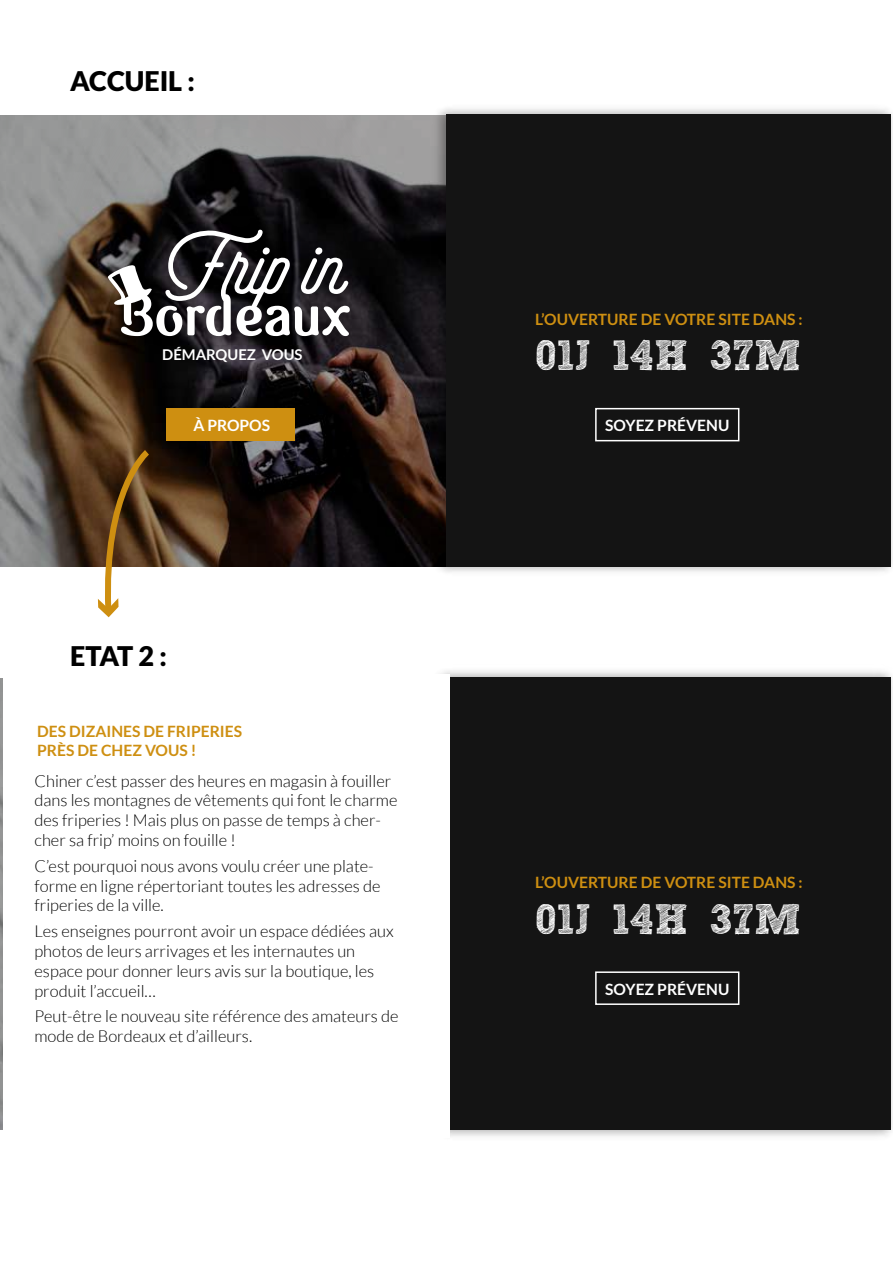
<style>
.page{position:relative;width:893px;height:1263px;background:#fff}
.page>*{position:absolute;margin:0;border:0;box-sizing:border-box;transform-origin:0 0}
.t1{font:700 42.3px "freeversion Sketch Block";color:#fff}
.t2{font:900 27px "Lato";color:#000}
.t3{font:300 16.5px/19.8px "Lato";color:#000}
.t4{font:700 15.6px/18.8px "Lato";color:#ce8f11}
.t5{font:700 15.6px "Lato";color:#fff}
.t6{font:700 14.85px "Lato";color:#fff}
</style>
<div class="page">
<svg style="left:0;top:115px;width:428px;height:451px;background:#4b443f"></svg>
<div style="left:167px;top:409px;width:128px;height:32px;background:#ce8f11"></div>
<img style="left:428px;top:108px;width:465px;height:464px">
<div style="left:446px;top:114px;width:445px;height:452px;background:#141414"></div>
<img style="left:91px;top:216px;width:270px;height:135px">
<svg style="left:108px;top:230px;width:242px;height:106px"></svg>
<div style="left:595px;top:408px;width:144px;height:33px;border:2px solid #fff"></div>
<div style="left:446px;top:677px;width:445px;height:453px;background:#141414"></div>
<div style="left:595px;top:971px;width:144px;height:34px;border:2px solid #fff"></div>
<div style="left:3px;top:674px;width:446px;height:463px;background:#fff"></div>
<svg style="left:98px;top:446px;width:55px;height:171px"></svg>
<h2 class="t2" style="left:70px;top:65px;width:126px">ACCUEIL :</h2>
<p class="t6" style="left:162px;top:346px;width:142px">DÉMARQUEZ VOUS</p>
<p class="t5" style="left:193px;top:417px;width:78px">À PROPOS</p>
<h2 class="t2" style="left:70px;top:640px;width:98px">ETAT 2 :</h2>
<p class="t4" style="left:37px;top:721px;width:206px">DES DIZAINES DE FRIPERIES<br>PRÈS DE CHEZ VOUS !</p>
<p class="t3" style="left:34px;top:771px;width:364px">Chiner c’est passer des heures en magasin à fouiller dans les montagnes de vêtements qui font le charme des friperies ! Mais plus on passe de temps à cher&shy;cher sa frip’ moins on fouille !</p>
<p class="t3" style="left:34px;top:856px;width:348px">C’est pourquoi nous avons voulu créer une plate&shy;forme en ligne répertoriant toutes les adresses de friperies de la ville.</p>
<p class="t3" style="left:34px;top:921px;width:361px">Les enseignes pourront avoir un espace dédiées aux photos de leurs arrivages et les internautes un espace pour donner leurs avis sur la boutique, les produit l’accueil…</p>
<p class="t3" style="left:34px;top:1007px;width:366px">Peut-être le nouveau site référence des amateurs de mode de Bordeaux et d’ailleurs.</p>
<p class="t4" style="left:535px;top:309px;width:269px">L’OUVERTURE DE VOTRE SITE DANS :</p>
<h1 class="t1" style="left:535px;top:340px;width:267px">01J 14H 37M</h1>
<p class="t5" style="left:605px;top:416px;width:126px">SOYEZ PRÉVENU</p>
<p class="t4" style="left:535px;top:873px;width:269px">L’OUVERTURE DE VOTRE SITE DANS :</p>
<h1 class="t1" style="left:535px;top:903px;width:267px">01J 14H 37M</h1>
<p class="t5" style="left:605px;top:980px;width:126px">SOYEZ PRÉVENU</p>
</div>
